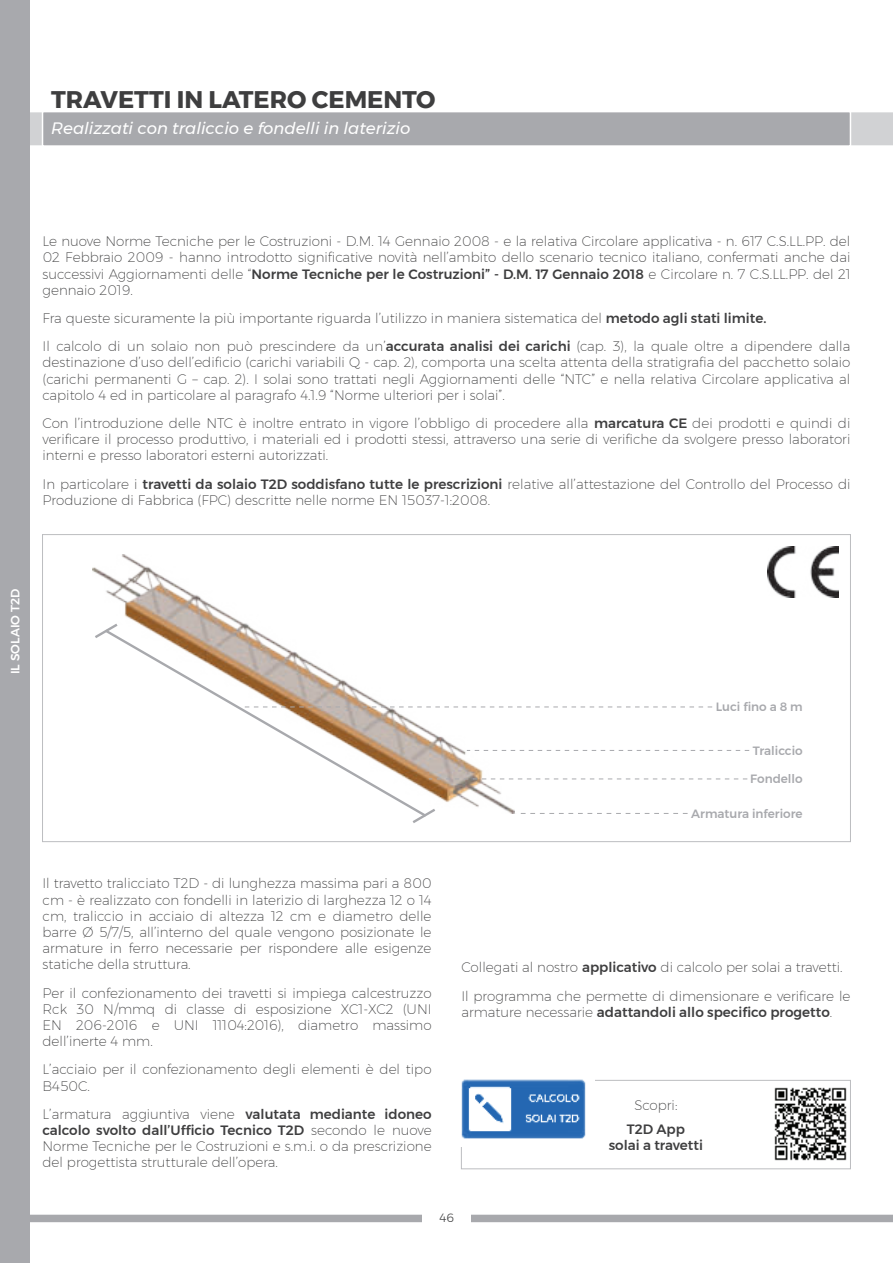
<style>
.page{position:relative;width:893px;height:1263px;background:#fff}
.page>*{position:absolute;margin:0;border:0;box-sizing:border-box;transform-origin:0 0}
.t1{font:700 24px "Montserrat";color:#3e3e3f}
.t2{font:italic 16.5px "Montserrat";color:#fff}
.t3{font:200 13.5px/16.2px "Montserrat";color:#3e3e3f;text-align:justify}
.t4{font:500 13.5px/16.2px "Montserrat";color:#3e3e3f;text-align:center}
.t5{font:500 12px "Montserrat";color:#a8a9ad}
.t6{font:500 12px "Montserrat";color:#fff}
.t7{font:300 12px "Montserrat";color:#3e3e3f}
.s1{font-weight:500}
.s2{font-weight:200}
</style>
<div class="page">
<img style="left:774px;top:1087px;width:73px;height:74px">
<svg style="left:30px;top:112px;width:863px;height:34px;background:#d2d3d5"></svg>
<div style="left:43px;top:112px;width:807px;height:34px;background:#a8a9ad"></div>
<div style="left:42px;top:112px;width:809px;height:34px;border:2px solid #fff"></div>
<div style="left:0;top:1215px;width:893px;height:7px;background:#a8a9ad"></div>
<div style="left:423px;top:1209px;width:48px;height:19px;background:#fff"></div>
<div style="left:0;top:0;width:30px;height:1263px;background:#a8a9ad"></div>
<img style="left:92px;top:554px;width:422px;height:259px">
<svg style="left:520px;top:813px;width:168px;height:1px"></svg>
<svg style="left:102px;top:627px;width:327px;height:186px"></svg>
<svg style="left:92px;top:621px;width:28px;height:19px"></svg>
<svg style="left:410px;top:806px;width:28px;height:17px"></svg>
<svg style="left:244px;top:706px;width:468px;height:1px"></svg>
<svg style="left:467px;top:750px;width:282px;height:1px"></svg>
<svg style="left:429px;top:778px;width:318px;height:1px"></svg>
<div style="left:461px;top:1080px;width:390px;height:89px;border:1px solid #bcbdc0"></div>
<img style="left:767px;top:547px;width:71px;height:50px">
<div style="left:456px;top:1067px;width:139px;height:80px;background:#fff"></div>
<img style="left:461px;top:1079px;width:125px;height:60px">
<h1 class="t1" style="left:51px;top:86px;width:386px">TRAVETTI IN LATERO CEMENTO</h1>
<p class="t2" style="left:51px;top:119px;width:361px">Realizzati con traliccio e fondelli in laterizio</p>
<p class="t3" style="left:43px;top:234px;width:809px">Le nuove Norme Tecniche per le Costruzioni - D.M. 14 Gennaio 2008 - e la relativa Circolare applicativa - n. 617 C.S.LL.PP. del 02 Febbraio 2009 - hanno introdotto significative novità nell’ambito dello scenario tecnico italiano, confermati anche dai successivi Aggiornamenti delle “<span class="s1">Norme Tecniche per le Costruzioni” - D.M. 17 Gennaio 2018</span> e Circolare n. 7 C.S.LL.PP. del 21 gennaio 2019.</p>
<p class="t3" style="left:43px;top:304px;width:809px;line-height:28.2px">Fra queste sicuramente la più importante riguarda l’utilizzo in maniera sistematica del <span class="s1">metodo agli stati limite.<br></span>Il calcolo di un solaio non può prescindere da un’<span class="s1">accurata analisi dei carichi</span> (cap. 3), la quale oltre a dipendere dalla</p>
<p class="t3" style="left:43px;top:354px;width:809px">destinazione d’uso dell’edificio (carichi variabili Q - cap. 2), comporta una scelta attenta della stratigrafia del pacchetto solaio (carichi permanenti G – cap. 2). I solai sono trattati negli Aggiornamenti delle “NTC” e nella relativa Circolare applicativa al capitolo 4 ed in particolare al paragrafo 4.1.9 “Norme ulteriori per i solai”.</p>
<p class="t3" style="left:43px;top:415px;width:809px">Con l’introduzione delle NTC è inoltre entrato in vigore l’obbligo di procedere alla <span class="s1">marcatura CE</span> dei prodotti e quindi di verificare il processo produttivo, i materiali ed i prodotti stessi, attraverso una serie di verifiche da svolgere presso laboratori interni e presso laboratori esterni autorizzati.</p>
<p class="t3" style="left:43px;top:476px;width:809px">In particolare i <span class="s1">travetti da solaio T2D soddisfano tutte le prescrizioni</span> relative all’attestazione del Controllo del Processo di<br>Produzione di Fabbrica (FPC) descritte nelle norme EN 15037-1:2008.</p>
<p class="t6" style="left:10px;top:674px;width:87px;rotate:-90deg">IL SOLAIO T2D</p>
<p class="t5" style="left:716px;top:697px;width:88px">Luci fino a 8 m</p>
<p class="t5" style="left:753px;top:745px;width:51px">Traliccio</p>
<p class="t5" style="left:750px;top:774px;width:54px">Fondello</p>
<p class="t5" style="left:691px;top:808px;width:113px">Armatura inferiore</p>
<p class="t3" style="left:43px;top:876px;width:391px">Il travetto tralicciato T2D - di lunghezza massima pari a 800 cm - è realizzato con fondelli in laterizio di larghezza 12 o 14 cm, traliccio in acciaio di altezza 12 cm e diametro delle barre Ø 5/7/5, all’interno del quale vengono posizionate le armature in ferro necessarie per rispondere alle esigenze statiche della struttura.</p>
<p class="t3" style="left:43px;top:984px;width:391px">Per il confezionamento dei travetti si impiega calcestruzzo Rck 30 N/mmq di classe di esposizione XC1-XC2 (UNI EN 206-2016 e UNI 11104:2016), diametro massimo dell’inerte 4 mm.</p>
<p class="t3" style="left:43px;top:1061px;width:391px">L’acciaio per il confezionamento degli elementi è del tipo<br>B450C.</p>
<p class="t3" style="left:43px;top:1106px;width:391px">L’armatura aggiuntiva viene <span class="s1">valutata mediante idoneo calcolo svolto dall’Ufficio Tecnico T2D</span> secondo le nuove Norme Tecniche per le Costruzioni e s.m.i. o da prescrizione del progettista strutturale dell’opera.</p>
<p class="t3" style="left:461px;top:954px;width:391px;line-height:28.2px">Collegati al nostro <span class="s1">applicativo</span> di calcolo per solai a travetti.<br>Il programma che permette di dimensionare e verificare le</p>
<p class="t4" style="left:461px;top:1004px;width:372px"><span class="s2">armature necessarie</span> adattandoli allo specifico progetto<span class="s2">.</span></p>
<p class="t3" style="left:634px;top:1097px;width:45px">Scopri:</p>
<p class="t4" style="left:609px;top:1122px;width:96px">T2D App<br>solai a travetti</p>
<p class="t7" style="left:439px;top:1211px;width:16px">46</p>
</div>
